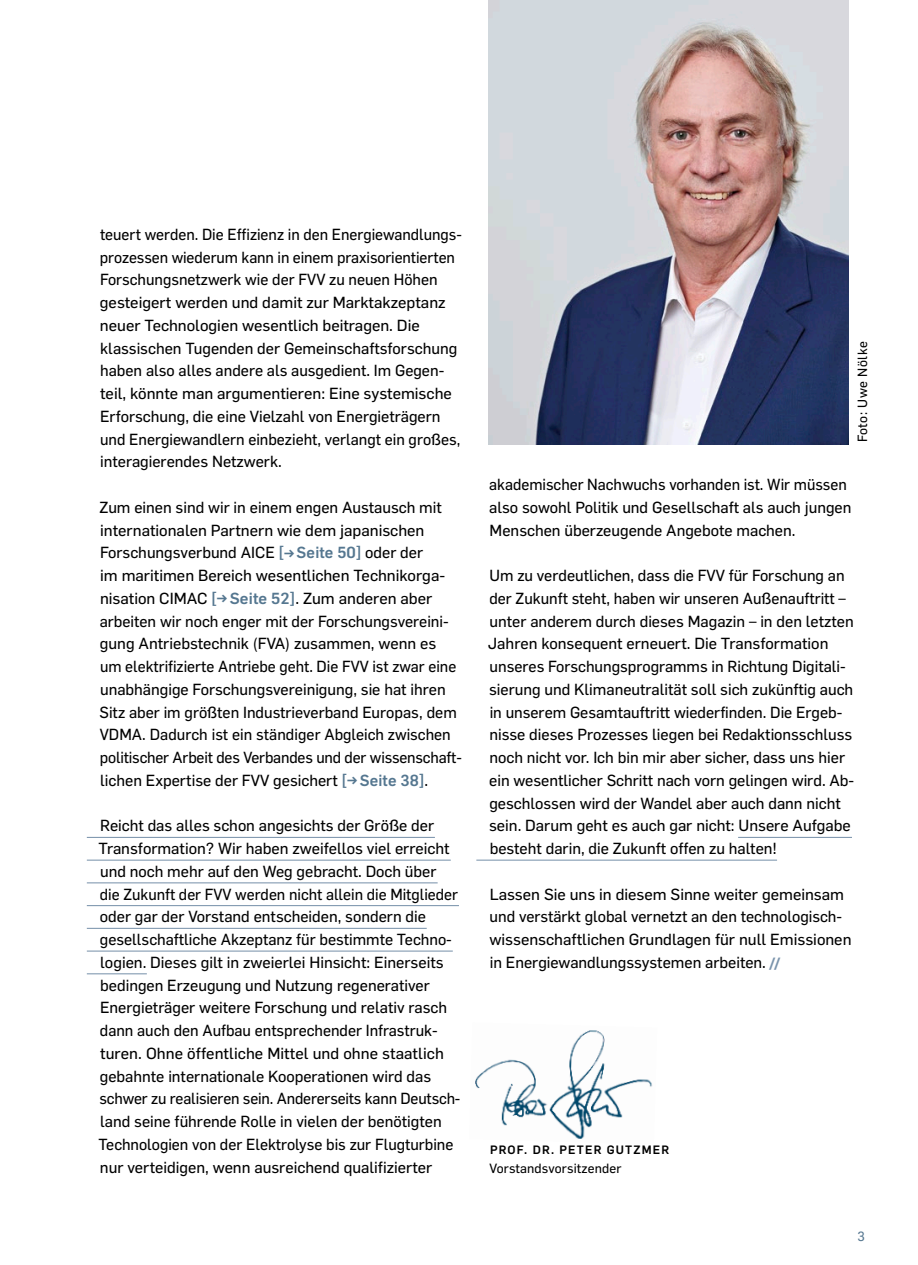
<style>
.page{position:relative;width:918px;height:1265px;background:#fff}
.page>*{position:absolute;margin:0;border:0;box-sizing:border-box;transform-origin:0 0}
.t1{font:15.75px/22.8px "Flama Basic";color:#000}
.t2{font:13.12px "Flama Basic";letter-spacing:.01em;color:#000}
.t3{font:13.12px "Flama Basic";letter-spacing:.04em;color:#000}
.t4{font:13.12px "Flama Basic";color:#557790}
.t5{font:500 11.9px "Flama";letter-spacing:.1em;color:#000}
.s1{font-family:"Flama";font-weight:500;color:#557790}
.s2{font-family:"Flama";font-weight:700;font-style:italic;color:#7b94ac}
</style>
<div class="page">
<img style="left:489px;top:0;width:359px;height:445px">
<img style="left:475px;top:1030px;width:177px;height:109px">
<hr style="left:87px;top:837px;width:348px;height:1px;background:#7b94ac">
<hr style="left:87px;top:905px;width:372px;height:1px;background:#7b94ac">
<hr style="left:87px;top:973px;width:60px;height:1px;background:#7b94ac">
<hr style="left:87px;top:860px;width:364px;height:1px;background:#7b94ac">
<hr style="left:87px;top:928px;width:340px;height:1px;background:#7b94ac">
<hr style="left:87px;top:882px;width:351px;height:1px;background:#7b94ac">
<hr style="left:87px;top:951px;width:366px;height:1px;background:#7b94ac">
<hr style="left:738px;top:837px;width:114px;height:1px;background:#7b94ac">
<hr style="left:476px;top:860px;width:301px;height:1px;background:#7b94ac">
<p class="t1" style="left:100px;top:222px;width:363px">teuert werden. Die Effizienz in den Energiewandlungs&shy;prozessen wiederum kann in einem praxisorientierten Forschungsnetzwerk wie der FVV zu neuen Höhen gesteigert werden und damit zur Marktakzeptanz neuer Technologien wesentlich beitragen. Die klassischen Tugenden der Gemeinschaftsforschung haben also alles andere als ausgedient. Im Gegen&shy;teil, könnte man argumentieren: Eine systemische Erforschung, die eine Vielzahl von Energieträgern und Energiewandlern einbezieht, verlangt ein großes, interagierendes Netzwerk.</p>
<p class="t1" style="left:99px;top:495px;width:364px">Zum einen sind wir in einem engen Austausch mit internationalen Partnern wie dem japanischen Forschungsverbund AICE <span class="s1">[→Seite 50]</span> oder der<br>im maritimen Bereich wesentlichen Technikorga&shy;nisation CIMAC <span class="s1">[→Seite 52]</span>. Zum anderen aber arbeiten wir noch enger mit der Forschungsvereini&shy;gung Antriebstechnik (FVA) zusammen, wenn es<br>um elektrifizierte Antriebe geht. Die FVV ist zwar eine unabhängige Forschungsvereinigung, sie hat ihren Sitz aber im größten Industrieverband Europas, dem VDMA. Dadurch ist ein ständiger Abgleich zwischen politischer Arbeit des Verbandes und der wissenschaft&shy;lichen Expertise der FVV gesichert <span class="s1">[→Seite 38]</span>.</p>
<p class="t1" style="left:98px;top:813px;width:363px">Reicht das alles schon angesichts der Größe der Transformation? Wir haben zweifellos viel erreicht und noch mehr auf den Weg gebracht. Doch über<br>die Zukunft der FVV werden nicht allein die Mitglieder oder gar der Vorstand entscheiden, sondern die gesellschaftliche Akzeptanz für bestimmte Techno&shy;logien. Dieses gilt in zweierlei Hinsicht: Einerseits bedingen Erzeugung und Nutzung regenerativer Energieträger weitere Forschung und relativ rasch dann auch den Aufbau entsprechender Infrastruk&shy;turen. Ohne öffentliche Mittel und ohne staatlich gebahnte internationale Kooperationen wird das schwer zu realisieren sein. Andererseits kann Deutsch&shy;land seine führende Rolle in vielen der benötigten Technologien von der Elektrolyse bis zur Flugturbine nur verteidigen, wenn ausreichend qualifizierter</p>
<p class="t3" style="left:853px;top:442px;width:102px;rotate:-90deg">Foto: Uwe Nölke</p>
<p class="t1" style="left:489px;top:472px;width:364px">akademischer Nachwuchs vorhanden ist. Wir müssen also sowohl Politik und Gesellschaft als auch jungen<br>Menschen überzeugende Angebote machen.</p>
<p class="t1" style="left:488px;top:563px;width:368px">Um zu verdeutlichen, dass die FVV für Forschung an der Zukunft steht, haben wir unseren Außenauftritt – unter anderem durch dieses Magazin – in den letzten Jahren konsequent erneuert. Die Transformation unseres Forschungsprogramms in Richtung Digitali&shy;sierung und Klimaneutralität soll sich zukünftig auch in unserem Gesamtauftritt wiederfinden. Die Ergeb&shy;nisse dieses Prozesses liegen bei Redaktionsschluss noch nicht vor. Ich bin mir aber sicher, dass uns hier ein wesentlicher Schritt nach vorn gelingen wird. Ab&shy;geschlossen wird der Wandel aber auch dann nicht sein. Darum geht es auch gar nicht: Unsere Aufgabe besteht darin, die Zukunft offen zu halten!</p>
<p class="t1" style="left:489px;top:882px;width:363px">Lassen Sie uns in diesem Sinne weiter gemeinsam und verstärkt global vernetzt an den technologisch&shy;wissenschaftlichen Grundlagen für null Emissionen in Energiewandlungssystemen arbeiten.<span class="s2">||</span></p>
<p class="t5" style="left:490px;top:1141px;width:181px">PROF. DR. PETER GUTZMER</p>
<p class="t2" style="left:489px;top:1159px;width:133px">Vorstandsvorsitzender</p>
<p class="t4" style="left:857px;top:1227px;width:9px">3</p>
</div>
